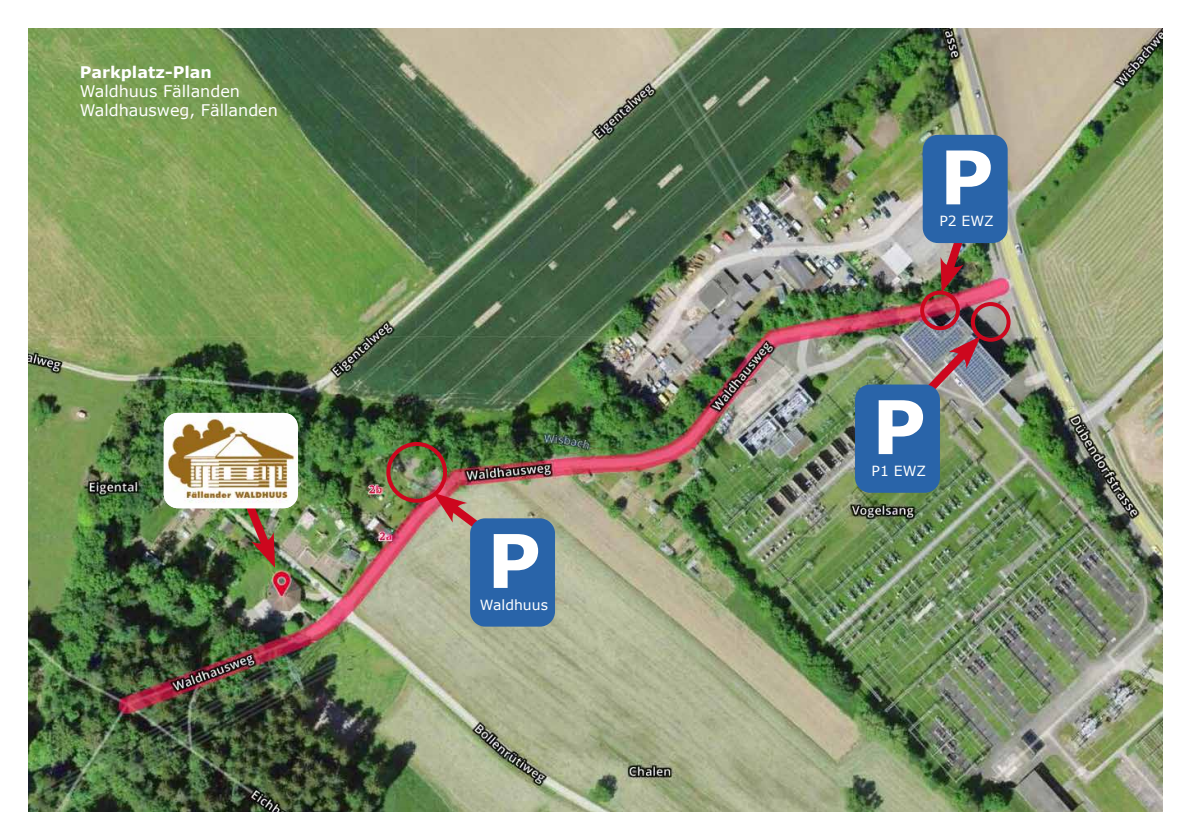
<style>
.page{position:relative;width:1191px;height:840px;background:#fff}
.page>*{position:absolute;margin:0;border:0;box-sizing:border-box;transform-origin:0 0}
.t1{font:700 74px "Verdana";color:#fff}
.t2{font:16px/19.2px "Verdana";color:#fff}
.t3{font:700 16px "Verdana";color:#fff}
.t4{font:14px "Verdana";color:#fff}
</style>
<div class="page">
<img style="left:28px;top:28px;width:1134px;height:783px">
<svg style="left:433px;top:492px;width:71px;height:56px;background:#bf9a89"></svg>
<div style="left:471px;top:519px;width:83px;height:106px;background:#2964a9;border-radius:14px"></div>
<div style="left:470px;top:518px;width:85px;height:108px;border:2px solid #2964a9;border-radius:14px"></div>
<img style="left:937px;top:243px;width:38px;height:49px">
<div style="left:923px;top:136px;width:83px;height:106px;background:#2964a9;border-radius:14px"></div>
<div style="left:922px;top:135px;width:85px;height:108px;border:2px solid #2964a9;border-radius:14px"></div>
<svg style="left:917px;top:336px;width:63px;height:65px;background:#9c808a"></svg>
<div style="left:856px;top:385px;width:83px;height:106px;background:#2964a9;border-radius:14px"></div>
<div style="left:855px;top:384px;width:85px;height:108px;border:2px solid #2964a9;border-radius:14px"></div>
<div style="left:386px;top:441px;width:61px;height:61px;border:4px solid #cd071e;border-radius:50%"></div>
<div style="left:920px;top:290px;width:40px;height:40px;border:4px solid #cd071e;border-radius:50%"></div>
<div style="left:971px;top:302px;width:39px;height:39px;border:4px solid #cd071e;border-radius:50%"></div>
<img style="left:236px;top:508px;width:42px;height:59px">
<img style="left:164px;top:412px;width:134px;height:96px">
<p class="t3" style="left:80px;top:60px;width:134px">Parkplatz-Plan</p>
<p class="t2" style="left:80px;top:81px;width:200px">Waldhuus Fällanden<br>Waldhausweg, Fällanden</p>
<h1 class="t1" style="left:487px;top:508px;width:56px">P</h1>
<p class="t4" style="left:480px;top:595px;width:70px">Waldhuus</p>
<h1 class="t1" style="left:939px;top:125px;width:56px">P</h1>
<p class="t4" style="left:939px;top:211px;width:56px">P2 EWZ</p>
<h1 class="t1" style="left:871px;top:374px;width:56px">P</h1>
<p class="t4" style="left:871px;top:461px;width:56px">P1 EWZ</p>
</div>
